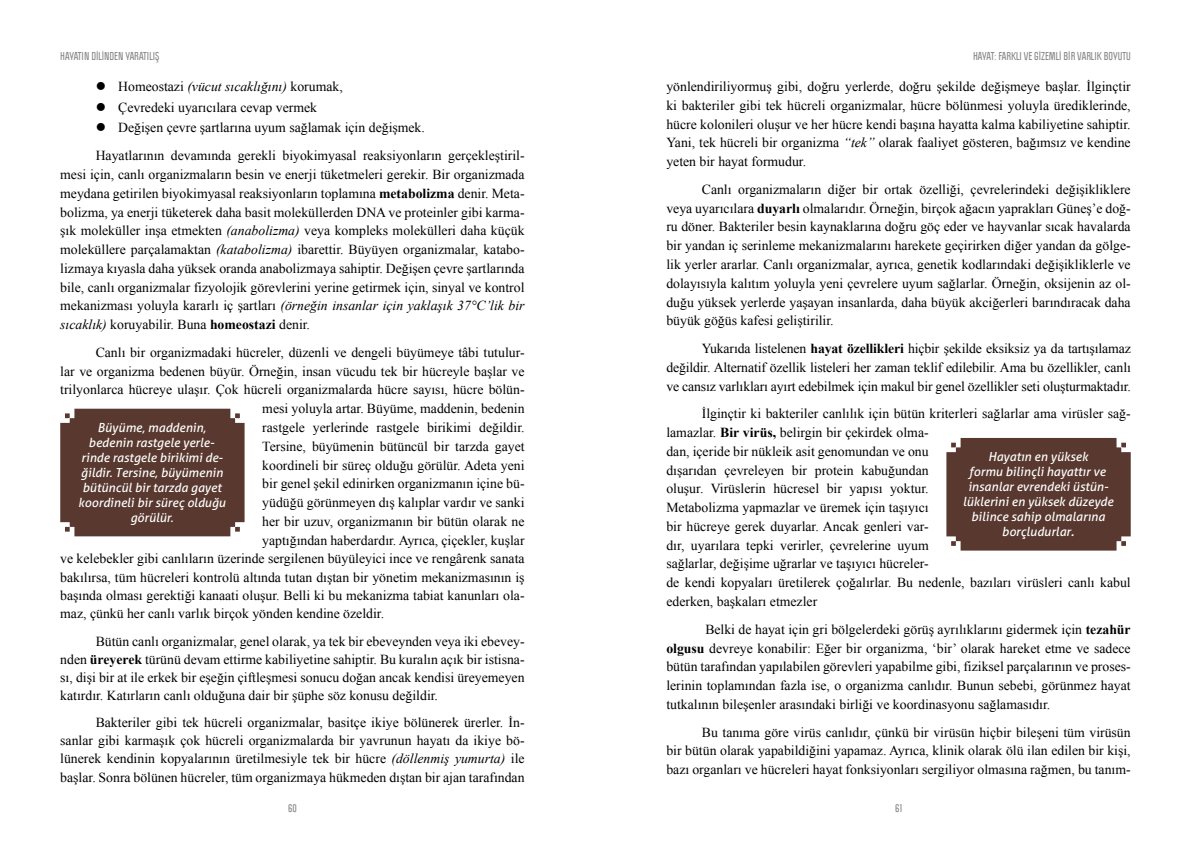
<style>
.page{position:relative;width:1191px;height:844px;background:#fff}
.page>*{position:absolute;margin:0;border:0;box-sizing:border-box;transform-origin:0 0}
._00-NRML{font:13.75px/18.8px "Times New Roman";color:#000;text-align:justify}
.SPOT{font:italic 12.5px/15px "Aller";color:#fff;text-align:center}
.t1{font:700 10px "Politica";color:#878787}
.s1{font-style:italic}
.s2{font-weight:700}
.s3{font-size:15px}
</style>
<div class="page">
<div style="left:60px;top:408px;width:184px;height:128px;background:#59392f"></div>
<div style="left:946px;top:438px;width:184px;height:112px;background:#59392f"></div>
<p class="t1" style="left:60px;top:50px;width:101px">HAYATIN DİLİNDEN YARATILIŞ</p>
<p class="_00-NRML" style="left:118px;top:77px;width:226px">Homeostazi <span class="s1">(vücut sıcaklığını)</span> korumak,</p>
<p class="_00-NRML" style="left:118px;top:98px;width:200px">Çevredeki uyarıcılara cevap vermek</p>
<p class="_00-NRML" style="left:118px;top:118px;width:308px">Değişen çevre şartlarına uyum sağlamak için değişmek.</p>
<p class="_00-NRML" style="left:60px;top:146px;width:466px;text-indent:35px">Hayatlarının devamında gerekli biyokimyasal reaksiyonların gerçekleştiril&shy;mesi için, canlı organizmaların besin ve enerji tüketmeleri gerekir. Bir organizmada meydana getirilen biyokimyasal reaksiyonların toplamına <span class="s2">metabolizma</span> denir. Meta&shy;bolizma, ya enerji tüketerek daha basit moleküllerden DNA ve proteinler gibi karma&shy;şık moleküller inşa etmekten <span class="s1">(anabolizma)</span> veya kompleks molekülleri daha küçük moleküllere parçalamaktan <span class="s1">(katabolizma)</span> ibarettir. Büyüyen organizmalar, katabo&shy;lizmaya kıyasla daha yüksek oranda anabolizmaya sahiptir. Değişen çevre şartlarında bile, canlı organizmalar fizyolojik görevlerini yerine getirmek için, sinyal ve kontrol mekanizması yoluyla kararlı iç şartları <span class="s1">(örneğin insanlar için yaklaşık 37°C’lik bir sıcaklık)</span> koruyabilir. Buna <span class="s2">homeostazi</span> denir.</p>
<p class="_00-NRML" style="left:96px;top:342px;width:430px">Canlı bir organizmadaki hücreler, düzenli ve dengeli büyümeye tâbi tutulur-</p>
<p class="_00-NRML" style="left:60px;top:361px;width:466px">lar ve organizma bedenen büyür. Örneğin, insan vücudu tek bir hücreyle başlar ve</p>
<p class="_00-NRML" style="left:60px;top:380px;width:466px">trilyonlarca hücreye ulaşır. Çok hücreli organizmalarda hücre sayısı, hücre bölün-</p>
<p class="_00-NRML" style="left:262px;top:399px;width:264px">mesi yoluyla artar. Büyüme, maddenin, bedenin</p>
<p class="_00-NRML" style="left:262px;top:417px;width:264px">rastgele yerlerinde rastgele birikimi değildir.</p>
<p class="_00-NRML" style="left:262px;top:436px;width:264px">Tersine, büyümenin bütüncül bir tarzda gayet</p>
<p class="_00-NRML" style="left:262px;top:455px;width:264px">koordineli bir süreç olduğu görülür. Adeta yeni</p>
<p class="_00-NRML" style="left:262px;top:474px;width:264px">bir genel şekil edinirken organizmanın içine bü-</p>
<p class="_00-NRML" style="left:262px;top:492px;width:264px">yüdüğü görünmeyen dış kalıplar vardır ve sanki</p>
<p class="_00-NRML" style="left:262px;top:511px;width:264px">her bir uzuv, organizmanın bir bütün olarak ne</p>
<p class="_00-NRML" style="left:262px;top:530px;width:264px">yaptığından haberdardır. Ayrıca, çiçekler, kuşlar</p>
<p class="_00-NRML" style="left:60px;top:549px;width:466px">ve kelebekler gibi canlıların üzerinde sergilenen büyüleyici ince ve rengârenk sanata</p>
<p class="_00-NRML" style="left:60px;top:567px;width:466px">bakılırsa, tüm hücreleri kontrolü altında tutan dıştan bir yönetim mekanizmasının iş</p>
<p class="_00-NRML" style="left:60px;top:586px;width:466px">başında olması gerektiği kanaati oluşur. Belli ki bu mekanizma tabiat kanunları ola-</p>
<p class="_00-NRML" style="left:60px;top:604px;width:325px">maz, çünkü her canlı varlık birçok yönden kendine özeldir.</p>
<p class="_00-NRML" style="left:60px;top:631px;width:466px;line-height:18.1px;text-indent:35px">Bütün canlı organizmalar, genel olarak, ya tek bir ebeveynden veya iki ebevey&shy;nden <span class="s2">üreyerek</span> türünü devam ettirme kabiliyetine sahiptir. Bu kuralın açık bir istisna&shy;sı, dişi bir at ile erkek bir eşeğin çiftleşmesi sonucu doğan ancak kendisi üreyemeyen katırdır. Katırların canlı olduğuna dair bir şüphe söz konusu değildir.</p>
<p class="_00-NRML" style="left:60px;top:712px;width:466px;line-height:18.4px;text-indent:35px">Bakteriler gibi tek hücreli organizmalar, basitçe ikiye bölünerek ürerler. İn&shy;sanlar gibi karmaşık çok hücreli organizmalarda bir yavrunun hayatı da ikiye bö&shy;lünerek kendinin kopyalarının üretilmesiyle tek bir hücre <span class="s1">(döllenmiş yumurta)</span> ile başlar. Sonra bölünen hücreler, tüm organizmaya hükmeden dıştan bir ajan tarafından</p>
<p class="SPOT" style="left:78px;top:420px;width:149px">Büyüme, maddenin, bedenin rastgele yerle&shy;rinde rastgele birikimi de&shy;ğildir. Tersine, büyümenin bütüncül bir tarzda gayet koordineli bir süreç olduğu görülür.</p>
<p class="t1" style="left:973px;top:50px;width:159px">HAYAT: FARKLI VE GİZEMLİ BİR VARLIK BOYUTU</p>
<p class="_00-NRML" style="left:666px;top:77px;width:466px">yönlendiriliyormuş gibi, doğru yerlerde, doğru şekilde değişmeye başlar. İlginçtir ki bakteriler gibi tek hücreli organizmalar, hücre bölünmesi yoluyla ürediklerinde, hücre kolonileri oluşur ve her hücre kendi başına hayatta kalma kabiliyetine sahiptir.<br>Yani, tek hücreli bir organizma <span class="s1">“tek”</span> olarak faaliyet gösteren, bağımsız ve kendine yeten bir hayat formudur.</p>
<p class="_00-NRML" style="left:666px;top:180px;width:466px;text-indent:35px">Canlı organizmaların diğer bir ortak özelliği, çevrelerindeki değişikliklere veya uyarıcılara <span class="s2">duyarlı</span> olmalarıdır. Örneğin, birçok ağacın yaprakları Güneş’e doğ&shy;ru döner. Bakteriler besin kaynaklarına doğru göç eder ve hayvanlar sıcak havalarda bir yandan iç serinleme mekanizmalarını harekete geçirirken diğer yandan da gölge&shy;lik yerler ararlar. Canlı organizmalar, ayrıca, genetik kodlarındaki değişikliklerle ve dolayısıyla kalıtım yoluyla yeni çevrelere uyum sağlarlar. Örneğin, oksijenin az ol&shy;duğu yüksek yerlerde yaşayan insanlarda, daha büyük akciğerleri barındıracak daha büyük göğüs kafesi geliştirilir.</p>
<p class="_00-NRML" style="left:666px;top:339px;width:466px;text-indent:35px">Yukarıda listelenen <span class="s2">hayat özellikleri</span> hiçbir şekilde eksiksiz ya da tartışılamaz değildir. Alternatif özellik listeleri her zaman teklif edilebilir. Ama bu özellikler, canlı ve cansız varlıkları ayırt edebilmek için makul bir genel özellikler seti oluşturmaktadır.</p>
<p class="_00-NRML" style="left:666px;top:404px;width:466px;text-align:left;text-indent:35px">İlginçtir ki bakteriler canlılık için bütün kriterleri sağlarlar ama virüsler sağ&shy;lamazlar. <span class="s2">Bir virüs,</span> belirgin bir çekirdek olma-<br>dan, içeride bir nükleik asit genomundan ve onu<br>dışarıdan çevreleyen bir protein kabuğundan<br>oluşur. Virüslerin hücresel bir yapısı yoktur.<br>Metabolizma yapmazlar ve üremek için taşıyıcı<br>bir hücreye gerek duyarlar. Ancak genleri var-<br>dır, uyarılara tepki verirler, çevrelerine uyum<br>sağlarlar, değişime uğrarlar ve taşıyıcı hücreler-<br>de kendi kopyaları üretilerek çoğalırlar. Bu nedenle, bazıları virüsleri canlı kabul ederken, başkaları etmezler</p>
<p class="_00-NRML" style="left:666px;top:619px;width:466px;text-indent:39px">Belki de hayat için gri bölgelerdeki görüş ayrılıklarını gidermek için <span class="s2">tezahür olgusu</span> devreye konabilir: Eğer bir organizma, ‘bir’ olarak hareket etme ve sadece bütün tarafından yapılabilen görevleri yapabilme gibi, fiziksel parçalarının ve proses&shy;lerinin toplamından fazla ise, o organizma canlıdır. Bunun sebebi, görünmez hayat tutkalının bileşenler arasındaki birliği ve koordinasyonu sağlamasıdır.</p>
<p class="_00-NRML" style="left:666px;top:722px;width:466px;text-indent:35px">Bu tanıma göre virüs canlıdır, çünkü bir virüsün hiçbir bileşeni tüm virüsün bir bütün olarak yapabildiğini yapamaz. Ayrıca, klinik olarak ölü ilan edilen bir kişi, bazı organları ve hücreleri hayat fonksiyonları sergiliyor olmasına rağmen, bu tanım-</p>
<p class="SPOT" style="left:962px;top:449px;width:152px">Hayatın en yüksek<br>formu bilinçli hayattır ve insanlar evrendeki üstün&shy;lüklerini en yüksek düzeyde bilince sahip olmalarına borçludurlar<span class="s3">.</span></p>
<p class="t1" style="left:288px;top:801px;width:10px">60</p>
<p class="t1" style="left:895px;top:801px;width:9px">61</p>
</div>
